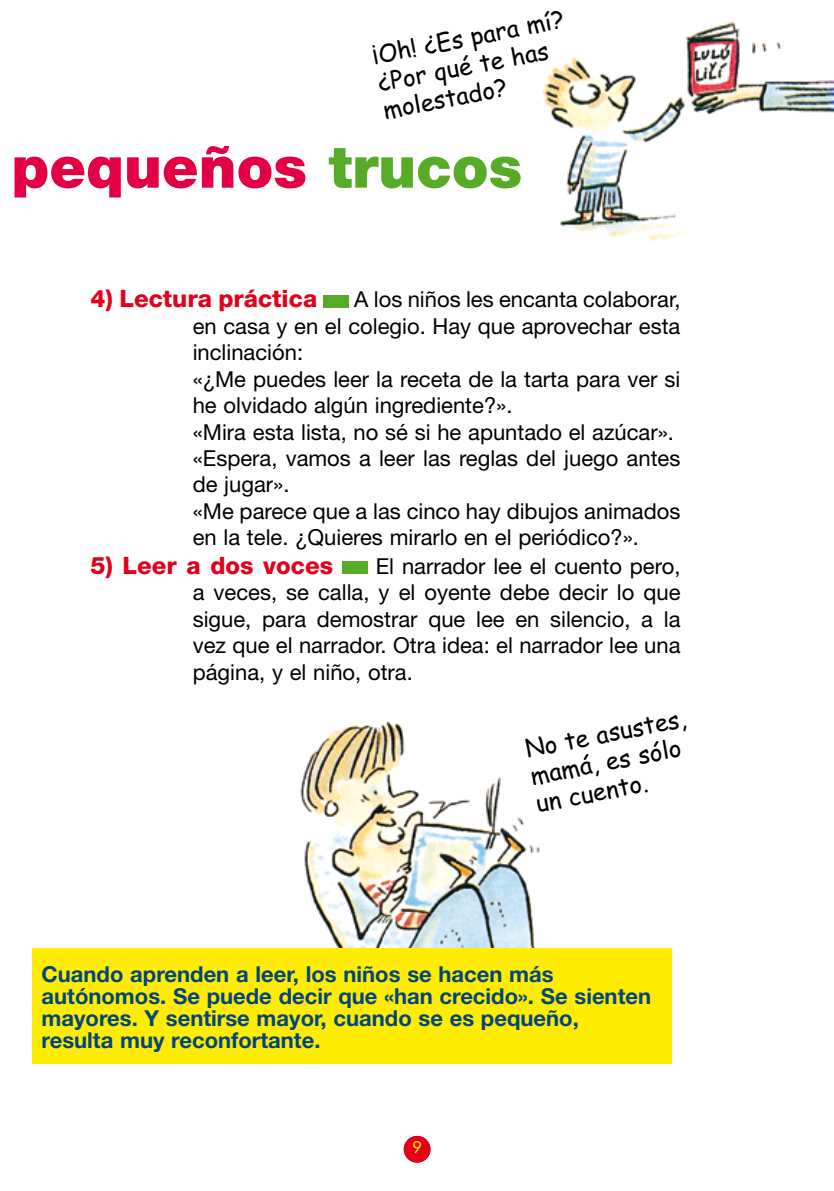
<style>
.page{position:relative;width:834px;height:1191px;background:#fff}
.page>*{position:absolute;margin:0;border:0;box-sizing:border-box;transform-origin:0 0}
.t1{font:900 58.4px "Helvetica Neue";color:#e30045}
.t2{font:24px/28px "BD Sans";color:#000}
.t3{font:800 24px "Helvetica Neue";color:#e2001a}
.t4{font:22px/26.4px "Helvetica Neue";color:#000}
.t5{font:700 22px/22px "Helvetica Neue";color:#004480}
.t6{font:15.8px "Futura";color:#ffed00}
.s1{color:#57ab27}
</style>
<div class="page">
<div style="left:403px;top:1136px;width:27px;height:26px;background:#e2001a;border-radius:50%"></div>
<img style="left:300px;top:721px;width:240px;height:227px">
<div style="left:324px;top:295px;width:25px;height:12px;background:#57ab27"></div>
<div style="left:343px;top:561px;width:25px;height:13px;background:#57ab27"></div>
<div style="left:32px;top:948px;width:639px;height:115px;background:#ffed00"></div>
<img style="left:536px;top:22px;width:297px;height:219px">
<p class="t2" style="left:370px;top:41px;width:196px;rotate:-11deg">¡Oh! ¿Es para mí? ¿Por qué te has molestado?</p>
<h1 class="t1" style="left:11px;top:132px;width:512px">pequeños <span class="s1">trucos</span></h1>
<p class="t3" style="left:91px;top:285px;width:228px">4) Lectura práctica</p>
<p class="t4" style="left:193px;top:286px;width:489px;text-indent:162px">A los niños les encanta colaborar, en casa y en el colegio. Hay que aprovechar esta inclinación:<br>«¿Me puedes leer la receta de la tarta para ver si he olvidado algún ingrediente?».<br>«Mira esta lista, no sé si he apuntado el azúcar». «Espera, vamos a leer las reglas del juego antes de jugar».<br>«Me parece que a las cinco hay dibujos animados en la tele. ¿Quieres mirarlo en el periódico?».</p>
<p class="t3" style="left:91px;top:551px;width:244px">5) Leer a dos voces</p>
<p class="t4" style="left:193px;top:552px;width:489px;text-align:justify;text-indent:183px">El narrador lee el cuento pero, a veces, se calla, y el oyente debe decir lo que sigue, para demostrar que lee en silencio, a la vez que el narrador. Otra idea: el narrador lee una página, y el niño, otra.</p>
<p class="t2" style="left:522px;top:734px;width:164px;rotate:-11deg">No te asustes, mamá, es sólo un cuento.</p>
<p class="t5" style="left:42px;top:962px;width:611px">Cuando aprenden a leer, los niños se hacen más autónomos. Se puede decir que «han crecido». Se sienten mayores. Y sentirse mayor, cuando se es pequeño, resulta muy reconfortante.</p>
<p class="t6" style="left:412px;top:1136px;width:11px">9</p>
</div>
